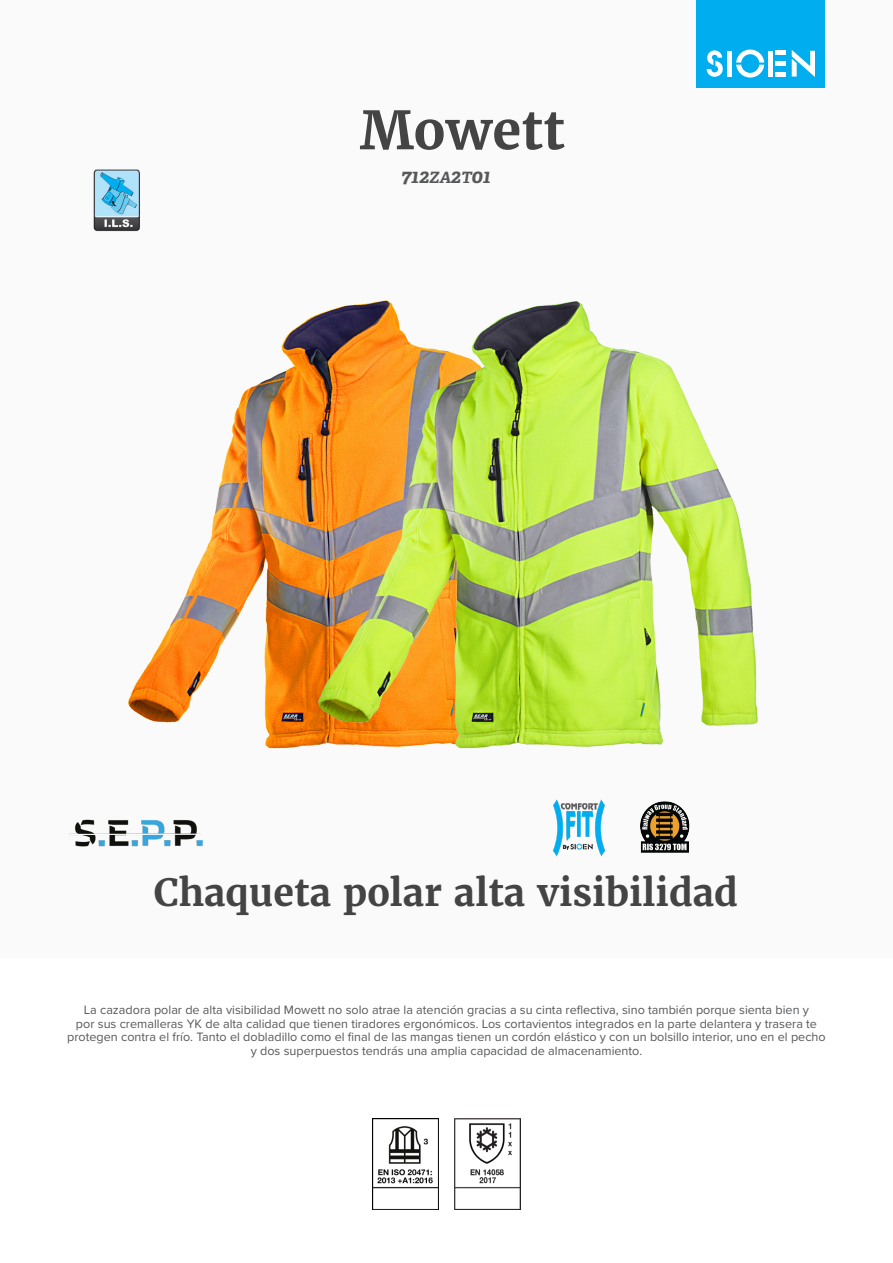
<style>
.page{position:relative;width:893px;height:1263px;background:#fff}
.page>*{position:absolute;margin:0;border:0;box-sizing:border-box;transform-origin:0 0}
.product_name{font:700 52.5px "Merriweather";color:#444}
.product_h2{font:700 37.5px "Merriweather";color:#444}
.product_ref{font:italic 700 19.5px "Adelle";color:#57585a}
.product_description{font:12.6px/13.6px "Proxima Nova";color:#57585a;text-align:center}
.s1{font-size:15.6px}
</style>
<div class="page">
<div style="left:0;top:0;width:893px;height:957px;background:#fafafa"></div>
<div style="left:697px;top:0;width:128px;height:88px;background:#00aeef"></div>
<svg style="left:707px;top:50px;width:16px;height:27px"></svg>
<svg style="left:736px;top:50px;width:28px;height:28px"></svg>
<div style="left:727px;top:51px;width:5px;height:26px;background:#fff"></div>
<div style="left:768px;top:51px;width:5px;height:26px;background:#fff"></div>
<div style="left:775px;top:72px;width:11px;height:5px;background:#fff"></div>
<div style="left:775px;top:61px;width:11px;height:5px;background:#fff"></div>
<hr style="left:775px;top:51px;width:11px;height:4px;background:#fff">
<svg style="left:792px;top:50px;width:23px;height:27px"></svg>
<img style="left:93px;top:169px;width:46px;height:63px">
<img style="left:69px;top:819px;width:41px;height:28px">
<img style="left:372px;top:1118px;width:66px;height:92px">
<img style="left:454px;top:1118px;width:67px;height:92px">
<img style="left:110px;top:170px;width:188px;height:677px">
<img style="left:298px;top:300px;width:460px;height:557px">
<p class="product_name" style="left:360px;top:97px;width:207px">Mowett</p>
<p class="product_ref" style="left:401px;top:164px;width:91px">712<span class="s1">ZA</span>2<span class="s1">T</span>01</p>
<p class="product_h2" style="left:154px;top:868px;width:586px">Chaqueta polar alta visibilidad</p>
<p class="product_description" style="left:67px;top:1002px;width:760px">La cazadora polar de alta visibilidad Mowett no solo atrae la atención gracias a su cinta reflectiva, sino también porque sienta bien y<br>por sus cremalleras YK de alta calidad que tienen tiradores ergonómicos. Los cortavientos integrados en la parte delantera y trasera te protegen contra el frío. Tanto el dobladillo como el final de las mangas tienen un cordón elástico y con un bolsillo interior, uno en el pecho y dos superpuestos tendrás una amplia capacidad de almacenamiento.</p>
</div>
